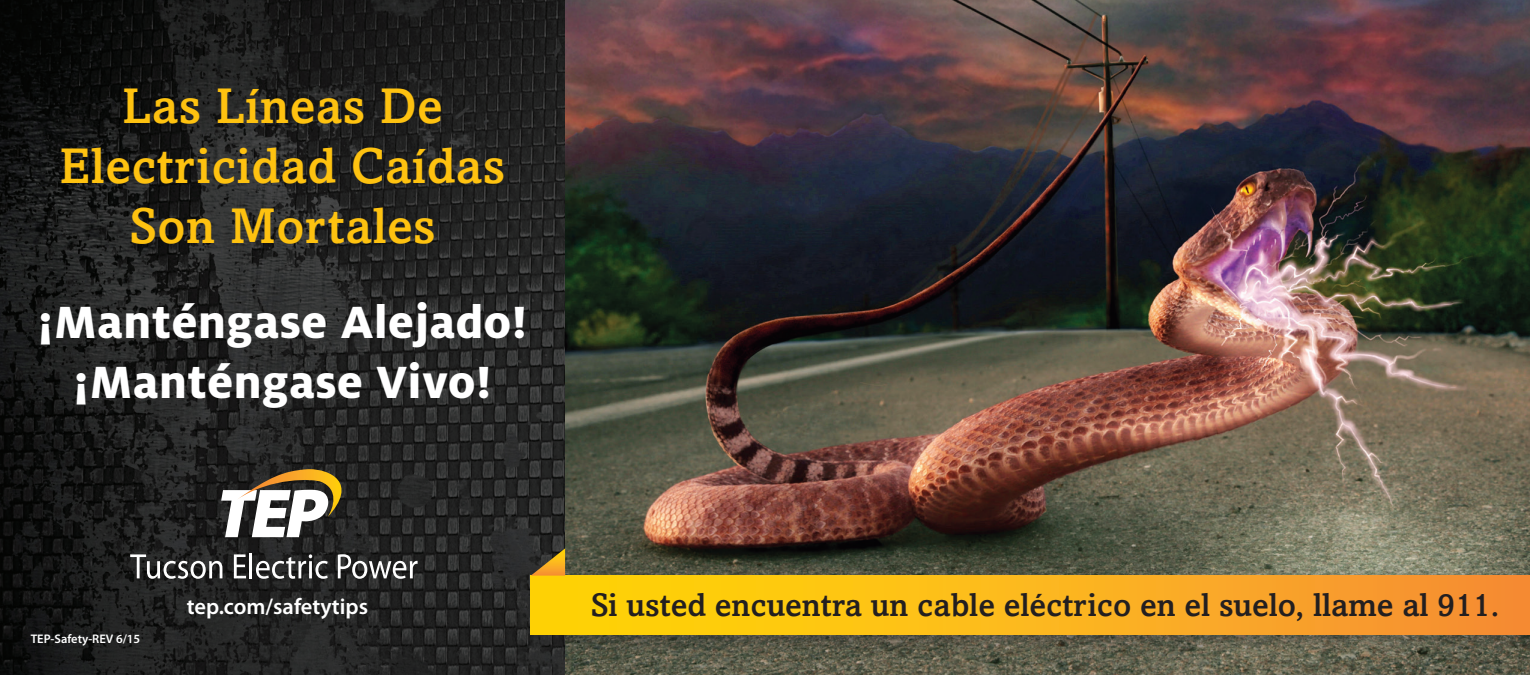
<style>
.page{position:relative;width:1530px;height:675px;background:#fff}
.page>*{position:absolute;margin:0;border:0;box-sizing:border-box;transform-origin:0 0}
.t1{font:500 50px/60px "Amasis";letter-spacing:.01em;color:#fec210;text-align:center}
.t2{font:800 50px/60px "Milo OT";letter-spacing:.01em;color:#fff;text-align:center}
.t3{font:500 32.5px "Amasis";color:#231f20}
.t4{font:600 22.5px "Myriad Pro";color:#fff}
.t5{font:600 12.5px "Myriad Pro";color:#fff}
</style>
<div class="page">
<img style="left:0;top:0;width:565px;height:675px">
<img style="left:565px;top:0;width:965px;height:675px">
<div style="left:540px;top:570px;width:990px;height:88px;background:#231f20;opacity:.3"></div>
<div style="left:531px;top:576px;width:999px;height:59px;background:linear-gradient(to right,#ffdb03,#f68f36)"></div>
<svg style="left:531px;top:548px;width:34px;height:28px"></svg>
<svg style="left:221px;top:469px;width:139px;height:68px"></svg>
<svg style="left:130px;top:554px;width:92px;height:25px"></svg>
<svg style="left:234px;top:554px;width:12px;height:24px"></svg>
<hr style="left:250px;top:553px;width:2px;height:25px;background:#fff">
<svg style="left:256px;top:554px;width:72px;height:25px"></svg>
<svg style="left:338px;top:554px;width:80px;height:25px"></svg>
<h1 class="t1" style="left:60px;top:75px;width:447px">Las Líneas De<br>Electricidad Caídas<br>Son Mortales</h1>
<h1 class="t2" style="left:38px;top:292px;width:491px">¡Manténgase Alejado! ¡Manténgase Vivo!</h1>
<p class="t5" style="left:31px;top:632px;width:111px">TEP-Safety-REV 6/15</p>
<p class="t4" style="left:187px;top:594px;width:183px">tep.com/safetytips</p>
<p class="t3" style="left:591px;top:586px;width:910px">Si usted encuentra un cable eléctrico en el suelo, llame al 911.</p>
</div>
